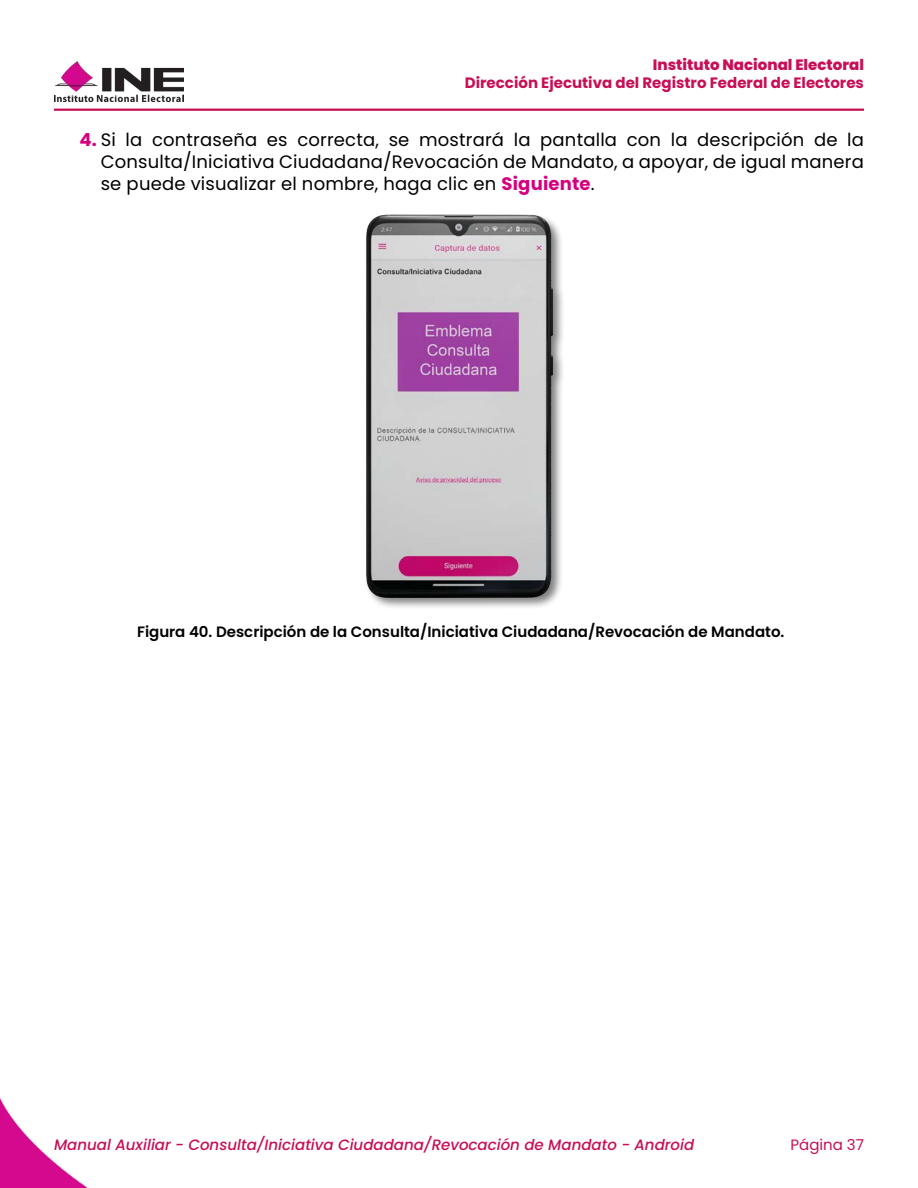
<style>
.page{position:relative;width:918px;height:1188px;background:#fff}
.page>*{position:absolute;margin:0;border:0;box-sizing:border-box;transform-origin:0 0}
.t1{font:18px/21.6px "Poppins";letter-spacing:.01em;color:#000;text-align:justify}
.t2{font:600 15px "Poppins";color:#000}
.t3{font:italic 500 15px "Poppins";color:#c80e56}
.t4{font:700 15px "Poppins";color:#c80e56}
.t5{font:800 15px "Poppins";color:#c80e56}
.t6{font:15px "Poppins";color:#c80e56}
.s1{font-weight:700;color:#d5007f}
</style>
<div class="page">
<img style="left:0;top:1097px;width:87px;height:91px">
<img style="left:54px;top:62px;width:129px;height:40px">
<hr style="left:54px;top:109px;width:810px;height:2px;background:#c80e56">
<div style="left:364px;top:213px;width:202px;height:397px;background:#000;opacity:.5"></div>
<img style="left:365px;top:215px;width:188px;height:383px">
<p class="t5" style="left:653px;top:56px;width:213px">Instituto Nacional Electoral</p>
<p class="t4" style="left:465px;top:74px;width:401px">Dirección Ejecutiva del Registro Federal de Electores</p>
<p class="t1" style="left:101px;top:129px;width:765px;text-indent:-21px"><span class="s1">4.</span> Si la contraseña es correcta, se mostrará la pantalla con la descripción de la Consulta/Iniciativa Ciudadana/Revocación de Mandato, a apoyar, de igual manera se puede visualizar el nombre, haga clic en <span class="s1">Siguiente</span>.</p>
<p class="t2" style="left:137px;top:623px;width:649px">Figura 40. Descripción de la Consulta/Iniciativa Ciudadana/Revocación de Mandato.</p>
<p class="t3" style="left:54px;top:1136px;width:642px">Manual Auxiliar - Consulta/Iniciativa Ciudadana/Revocación de Mandato - Android</p>
<p class="t6" style="left:791px;top:1136px;width:75px">Página 37</p>
</div>
